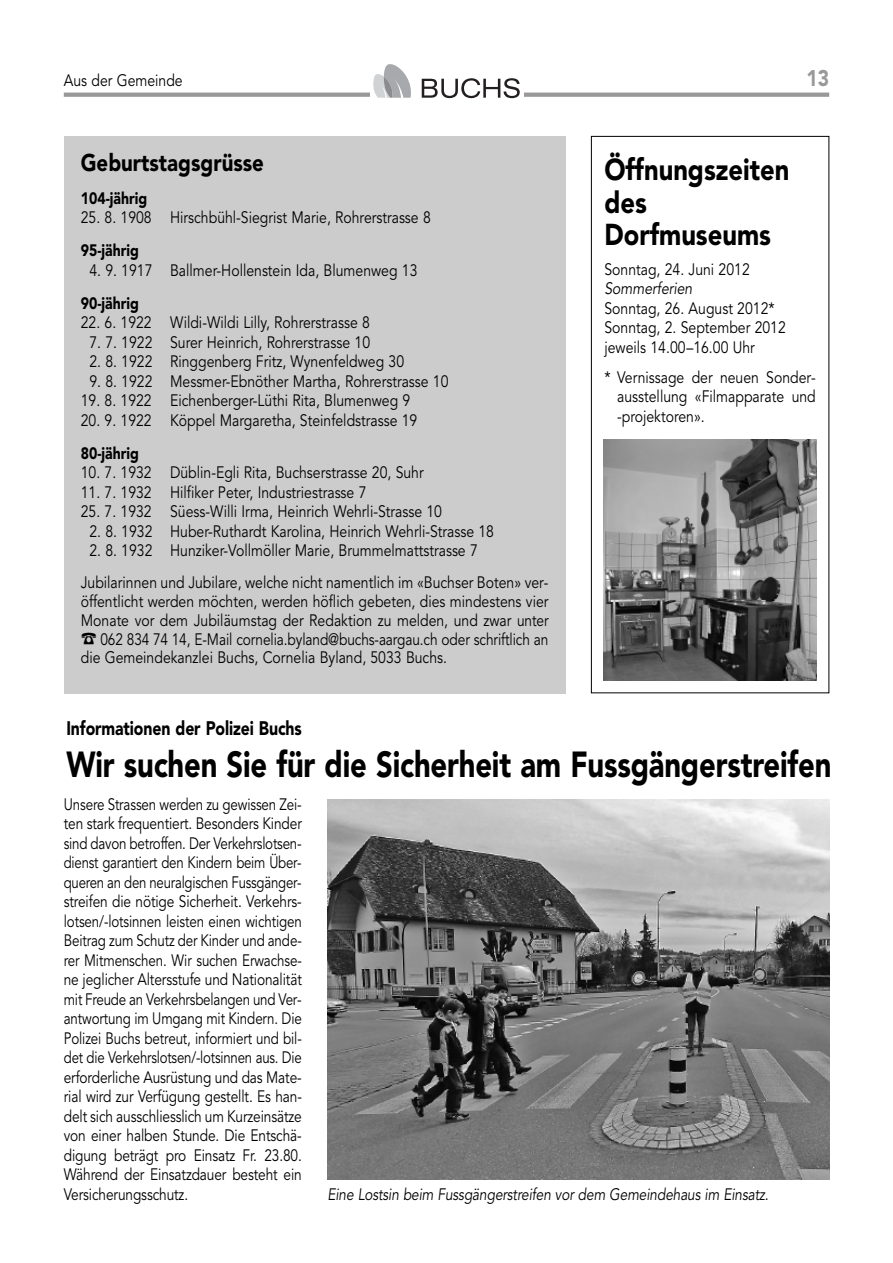
<style>
.page{position:relative;width:893px;height:1263px;background:#fff}
.page>*{position:absolute;margin:0;border:0;box-sizing:border-box;transform-origin:0 0}
.t1{font:900 36px "Avenir LT Std";letter-spacing:-.005em;color:#000;scale:.81 1}
.t2{font:900 30px/32.2px "Avenir LT Std";color:#000;scale:.85 1}
.t3{font:900 24px "Avenir LT Std";color:#000;scale:.85 1}
.t4{font:900 22.5px "Avenir LT Std";color:#999;scale:.85 1}
.t5{font:900 19.5px "Avenir LT Std";letter-spacing:-.005em;color:#000;scale:.81 1}
.t6{font:16.5px/19.5px "Avenir LT Std";color:#000;scale:.85 1}
.t7{font:16.5px/19.5px "Avenir LT Std";color:#000;text-align:justify;scale:.81 1}
.t8{font:italic 16.5px "Avenir LT Std";letter-spacing:-.01em;color:#000;scale:.83 1}
.t9{font:900 16.5px "Avenir LT Std";color:#000;scale:.85 1}
.s1{font-weight:900}
.s2{font-style:italic}
</style>
<div class="page">
<svg style="left:64px;top:93px;width:765px;height:4px;background:#9d9d9d"></svg>
<div style="left:370px;top:51px;width:153px;height:74px;background:#fff"></div>
<svg style="left:373px;top:64px;width:38px;height:34px"></svg>
<svg style="left:422px;top:78px;width:98px;height:20px"></svg>
<div style="left:591px;top:136px;width:238px;height:557px;border:1px solid #000"></div>
<div style="left:64px;top:136px;width:502px;height:557px;background:#ccc"></div>
<img style="left:604px;top:440px;width:212px;height:241px">
<img style="left:327px;top:799px;width:502px;height:380px">
<p class="t6" style="left:64px;top:72px;width:141px">Aus der Gemeinde</p>
<p class="t4" style="left:806px;top:69px;width:28px">13</p>
<p class="t3" style="left:81px;top:153px;width:217px">Geburtstagsgrüsse</p>
<p class="t9" style="left:81px;top:191px;width:80px">104-jährig</p>
<p class="t6" style="left:81px;top:202px;width:413px;line-height:33px">25. 8. 1908 Hirschbühl-Siegrist Marie, Rohrerstrasse 8<br><span class="s1">95-jährig</span></p>
<p class="t6" style="left:81px;top:255px;width:398px;line-height:33px;text-indent:9px">4. 9. 1917 Ballmer-Hollenstein Ida, Blumenweg 13<br><span class="s1">90-jährig</span></p>
<p class="t6" style="left:81px;top:314px;width:342px">22. 6. 1922 Wildi-Wildi Lilly, Rohrerstrasse 8</p>
<p class="t6" style="left:89px;top:334px;width:332px">7. 7. 1922 Surer Heinrich, Rohrerstrasse 10</p>
<p class="t6" style="left:89px;top:353px;width:372px">2. 8. 1922 Ringgenberg Fritz, Wynenfeldweg 30</p>
<p class="t6" style="left:89px;top:373px;width:424px">9. 8. 1922 Messmer-Ebnöther Martha, Rohrerstrasse 10</p>
<p class="t6" style="left:81px;top:392px;width:389px">19. 8. 1922 Eichenberger-Lüthi Rita, Blumenweg 9</p>
<p class="t6" style="left:81px;top:405px;width:397px;line-height:33px">20. 9. 1922 Köppel Margaretha, Steinfeldstrasse 19<br><span class="s1">80-jährig</span></p>
<p class="t6" style="left:81px;top:464px;width:405px">10. 7. 1932 Düblin-Egli Rita, Buchserstrasse 20, Suhr</p>
<p class="t6" style="left:81px;top:484px;width:338px">11. 7. 1932 Hilfiker Peter, Industriestrasse 7</p>
<p class="t6" style="left:81px;top:503px;width:426px">25. 7. 1932 Süess-Willi Irma, Heinrich Wehrli-Strasse 10</p>
<p class="t6" style="left:89px;top:523px;width:478px">2. 8. 1932 Huber-Ruthardt Karolina, Heinrich Wehrli-Strasse 18</p>
<p class="t6" style="left:81px;top:536px;width:552px;line-height:32.2px;text-indent:9px">2. 8. 1932 Hunziker-Vollmöller Marie, Brummelmattstrasse 7<br>Jubilarinnen und Jubilare, welche nicht namentlich im «Buchser Boten» ver-</p>
<p class="t6" style="left:81px;top:593px;width:552px;line-height:18.8px;text-align:justify">öffentlicht werden möchten, werden höflich gebeten, dies mindestens vier Monate vor dem Jubiläumstag der Redaktion zu melden, und zwar unter ☎ 062 834 74 14, E-Mail cornelia.byland@buchs-aargau.ch oder schriftlich an die Gemeindekanzlei Buchs, Cornelia Byland, 5033 Buchs.</p>
<p class="t2" style="left:604px;top:156px;width:219px">Öffnungszeiten des<br>Dorfmuseums</p>
<p class="t6" style="left:604px;top:261px;width:215px">Sonntag, 24. Juni 2012<br><span class="s2">Sommerferien<br></span>Sonntag, 26. August 2012*<br>Sonntag, 2. September 2012 jeweils 14.00–16.00 Uhr</p>
<p class="t6" style="left:617px;top:369px;width:235px;text-align:justify;text-indent:-13px">* Vernissage der neuen Sonder&shy;ausstellung «Filmapparate und -projektoren».</p>
<p class="t5" style="left:66px;top:720px;width:292px">Informationen der Polizei Buchs</p>
<p class="t1" style="left:66px;top:750px;width:946px">Wir suchen Sie für die Sicherheit am Fussgängerstreifen</p>
<p class="t7" style="left:64px;top:795px;width:295px">Unsere Strassen werden zu gewissen Zei&shy;ten stark frequentiert. Besonders Kinder sind davon betroffen. Der Verkehrslotsen&shy;dienst garantiert den Kindern beim Über&shy;queren an den neuralgischen Fussgänger&shy;streifen die nötige Sicherheit. Verkehrs&shy;lotsen/-lotsinnen leisten einen wichtigen Beitrag zum Schutz der Kinder und ande&shy;rer Mitmenschen. Wir suchen Erwachse&shy;ne jeglicher Altersstufe und Nationalität mit Freude an Verkehrsbelangen und Ver&shy;antwortung im Umgang mit Kindern. Die Polizei Buchs betreut, informiert und bil&shy;det die Verkehrslotsen/-lotsinnen aus. Die erforderliche Ausrüstung und das Mate&shy;rial wird zur Verfügung gestellt. Es han&shy;delt sich ausschliesslich um Kurzeinsätze von einer halben Stunde. Die Entschä&shy;digung beträgt pro Einsatz Fr. 23.80.<br>Während der Einsatzdauer besteht ein Versicherungsschutz.</p>
<p class="t8" style="left:327px;top:1187px;width:533px">Eine Lostsin beim Fussgängerstreifen vor dem Gemeindehaus im Einsatz.</p>
</div>
